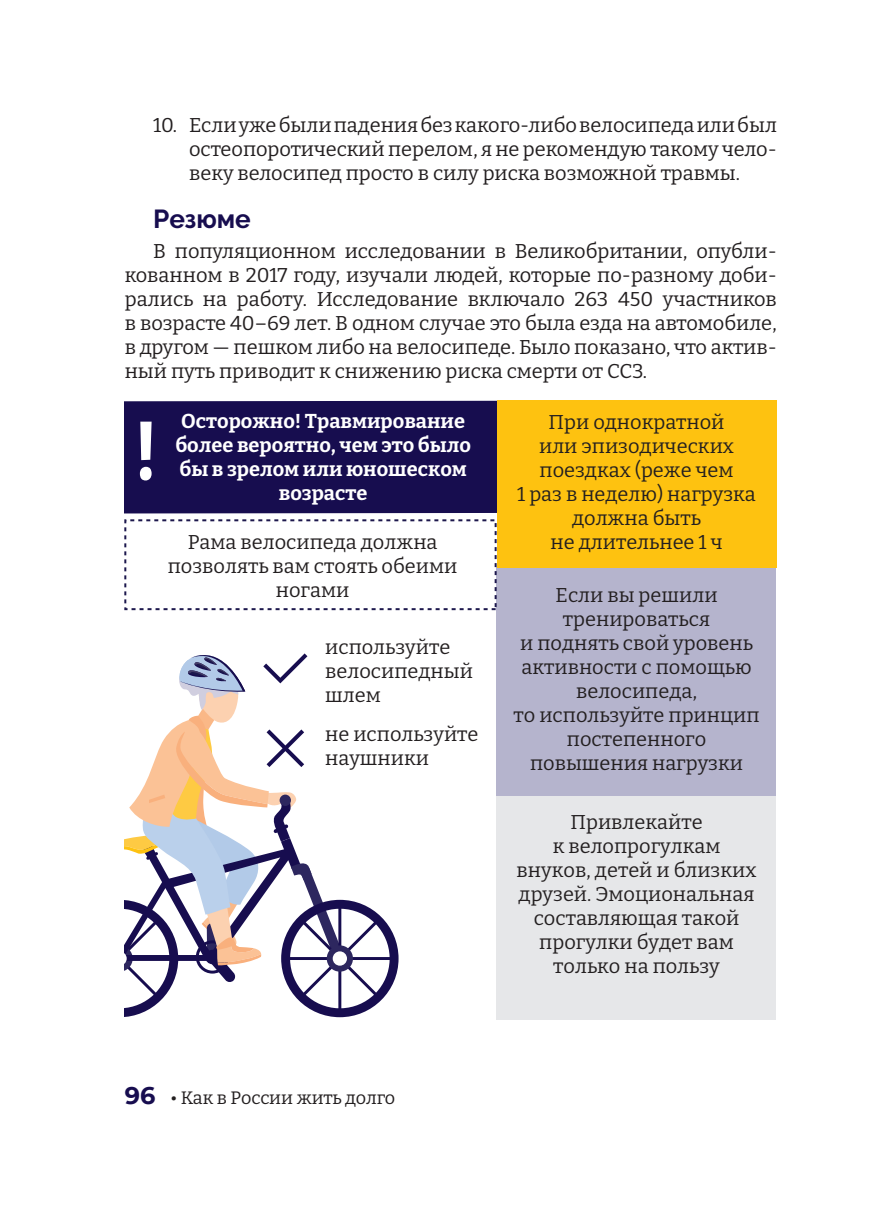
<style>
.page{position:relative;width:879px;height:1225px;background:#fff}
.page>*{position:absolute;margin:0;border:0;box-sizing:border-box;transform-origin:0 0}
.t1{font:700 26px "Raleway";color:#170d4f}
.t2{font:20px/24px "Bitter";color:#231f20;text-align:center}
.t3{font:700 20px/24px "Bitter";color:#fff;text-align:center}
.t4{font:18px "Bitter";letter-spacing:-.015em;color:#231f20}
.s1{font-family:"Montserrat";font-weight:700;font-size:24px;color:#170d4f}
</style>
<div class="page">
<div style="left:125px;top:401px;width:373px;height:112px;background:#170d4f"></div>
<div style="left:496px;top:567px;width:280px;height:229px;background:#b5b4cd"></div>
<div style="left:496px;top:796px;width:280px;height:223px;background:#e6e7e9"></div>
<div style="left:497px;top:401px;width:280px;height:167px;background:#fec210"></div>
<svg style="left:140px;top:421px;width:12px;height:59px"></svg>
<svg style="left:125px;top:653px;width:273px;height:364px"></svg>
<svg style="left:125px;top:519px;width:371px;height:91px"></svg>
<p class="t2" style="left:189px;top:113px;width:589px;text-align:justify;text-indent:-36px">10. Еслиужебылипадениябезкакого-либовелосипедаилибыл остеопоротический перелом, я не рекомендую такому чело&shy;веку велосипед просто в силу риска возможной травмы.</p>
<p class="t1" style="left:153px;top:204px;width:99px">Резюме</p>
<p class="t2" style="left:125px;top:239px;width:653px;text-align:justify;text-indent:28px">В популяционном исследовании в Великобритании, опубли&shy;кованном в 2017 году, изучали людей, которые по-разному доби&shy;рались на работу. Исследование включало 263 450 участников в возрасте 40–69 лет. В одном случае это была езда на автомобиле, в другом — пешком либо на велосипеде. Было показано, что актив&shy;ный путь приводит к снижению риска смерти от ССЗ.</p>
<p class="t3" style="left:175px;top:410px;width:297px">Осторожно! Травмирование более вероятно, чем это было бы в зрелом или юношеском возрасте</p>
<p class="t2" style="left:517px;top:412px;width:240px">При однократной<br>или эпизодических поездках (реже чем<br>1 раз в неделю) нагрузка должна быть<br>не длительнее 1 ч</p>
<p class="t2" style="left:513px;top:585px;width:247px">Если вы решили тренироваться<br>и поднять свой уровень активности с помощью велосипеда,<br>то используйте принцип постепенного повышения нагрузки</p>
<p class="t2" style="left:517px;top:812px;width:241px">Привлекайте<br>к велопрогулкам внуков, детей и близких друзей. Эмоциональная составляющая такой прогулки будет вам только на пользу</p>
<p class="t2" style="left:168px;top:532px;width:291px">Рама велосипеда должна позволять вам стоять обеими ногами</p>
<p class="t2" style="left:325px;top:638px;width:149px;text-align:left">используйте велосипедный шлем</p>
<p class="t2" style="left:325px;top:724px;width:155px;text-align:left">не используйте наушники</p>
<p class="t4" style="left:125px;top:1087px;width:272px"><span class="s1">96</span> • Как в России жить долго</p>
</div>
